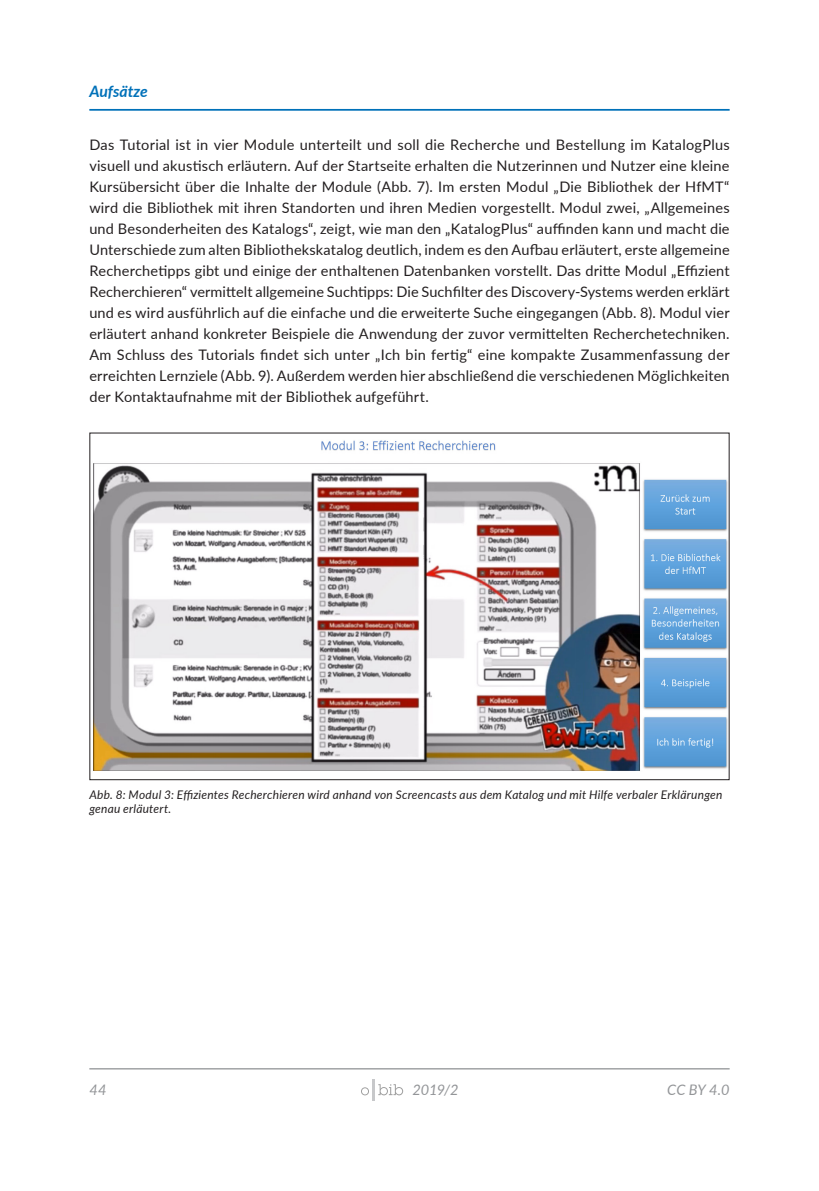
<style>
.page{position:relative;width:819px;height:1191px;background:#fff}
.page>*{position:absolute;margin:0;border:0;box-sizing:border-box;transform-origin:0 0}
.t1{font:italic 700 15.75px "Lato";color:#0071b9}
.t2{font:14.53px/21px "Lato";letter-spacing:.015em;color:#231f20;text-align:justify}
.t3{font:italic 14.53px "Lato";letter-spacing:-.01em;color:#939598}
.t4{font:italic 11.9px/14px "Lato";letter-spacing:.02em;color:#231f20}
</style>
<div class="page">
<hr style="left:89px;top:1068px;width:640px;height:1px;background:#939598">
<hr style="left:372px;top:1079px;width:3px;height:21px;background:#c7c8ca">
<svg style="left:361px;top:1087px;width:8px;height:8px"></svg>
<svg style="left:378px;top:1084px;width:25px;height:11px"></svg>
<img style="left:93px;top:440px;width:634px;height:331px">
<hr style="left:89px;top:109px;width:640px;height:2px;background:#0071b9">
<p class="t1" style="left:89px;top:80px;width:60px">Aufsätze</p>
<p class="t2" style="left:89px;top:134px;width:641px">Das Tutorial ist in vier Module unterteilt und soll die Recherche und Bestellung im KatalogPlus visuell und akustisch erläutern. Auf der Startseite erhalten die Nutzerinnen und Nutzer eine kleine Kursübersicht über die Inhalte der Module (Abb. 7). Im ersten Modul „Die Bibliothek der HfMT“ wird die Bibliothek mit ihren Standorten und ihren Medien vorgestellt. Modul zwei, „Allgemeines und Besonderheiten des Katalogs“, zeigt, wie man den „KatalogPlus“ auffinden kann und macht die Unterschiede zum alten Bibliothekskatalog deutlich, indem es den Aufbau erläutert, erste allgemeine Recherchetipps gibt und einige der enthaltenen Datenbanken vorstellt. Das dritte Modul „Effizient Recherchieren“ vermittelt allgemeine Suchtipps: Die Suchfilter des Discovery-Systems werden erklärt und es wird ausführlich auf die einfache und die erweiterte Suche eingegangen (Abb. 8). Modul vier erläutert anhand konkreter Beispiele die Anwendung der zuvor vermittelten Recherchetechniken.<br>Am Schluss des Tutorials findet sich unter „Ich bin fertig“ eine kompakte Zusammenfassung der erreichten Lernziele (Abb. 9). Außerdem werden hier abschließend die verschiedenen Möglichkeiten der Kontaktaufnahme mit der Bibliothek aufgeführt.</p>
<p class="t4" style="left:89px;top:787px;width:634px">Abb. 8: Modul 3: Effizientes Recherchieren wird anhand von Screencasts aus dem Katalog und mit Hilfe verbaler Erklärungen genau erläutert.</p>
<p class="t3" style="left:89px;top:1079px;width:19px">44</p>
<p class="t3" style="left:412px;top:1079px;width:47px">2019/2</p>
<p class="t3" style="left:667px;top:1079px;width:64px">CC BY 4.0</p>
</div>
